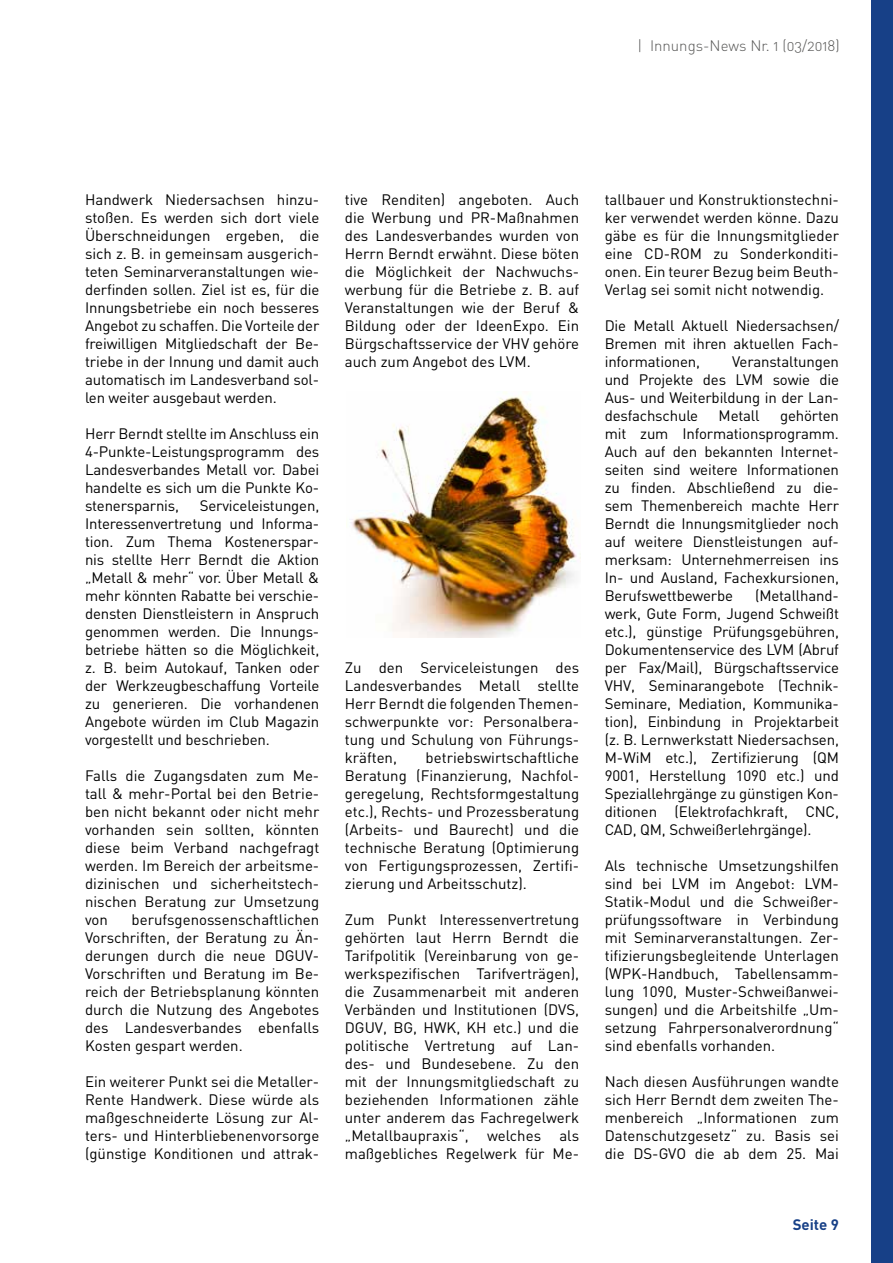
<style>
.page{position:relative;width:893px;height:1263px;background:#fff}
.page>*{position:absolute;margin:0;border:0;box-sizing:border-box;transform-origin:0 0}
.t1{font:15px/18px "DIN";color:#000;text-align:justify}
.t2{font:15px "DIN Light Alternate";color:#575756}
.t3{font:700 15px "DIN";color:#174087}
</style>
<div class="page">
<img style="left:350px;top:392px;width:231px;height:246px">
<div style="left:872px;top:0;width:21px;height:1263px;background:#174087"></div>
<p class="t2" style="left:638px;top:36px;width:204px">| Innungs-News Nr. 1 (03/2018)</p>
<p class="t1" style="left:85px;top:190px;width:236px">Handwerk Niedersachsen hinzu&shy;stoßen. Es werden sich dort viele Überschneidungen ergeben, die sich z. B. in gemeinsam ausgerich&shy;teten Seminarveranstaltungen wie&shy;derfinden sollen. Ziel ist es, für die Innungsbetriebe ein noch besseres Angebot zu schaffen. Die Vorteile der freiwilligen Mitgliedschaft der Be&shy;triebe in der Innung und damit auch automatisch im Landesverband sol&shy;len weiter ausgebaut werden.</p>
<p class="t1" style="left:85px;top:424px;width:236px">Herr Berndt stellte im Anschluss ein 4-Punkte-Leistungsprogramm des Landesverbandes Metall vor. Dabei handelte es sich um die Punkte Ko&shy;stenersparnis,</p>
<p class="t1" style="left:85px;top:496px;width:236px;text-indent:115px">Serviceleistungen, Interessenvertretung und Informa&shy;tion. Zum Thema Kostenerspar&shy;nis stellte Herr Berndt die Aktion „Metall &amp; mehr“ vor. Über Metall &amp; mehr könnten Rabatte bei verschie&shy;densten Dienstleistern in Anspruch genommen werden. Die Innungs&shy;betriebe hätten so die Möglichkeit, z. B. beim Autokauf, Tanken oder der Werkzeugbeschaffung Vorteile zu generieren. Die vorhandenen Angebote würden im Club Magazin vorgestellt und beschrieben.</p>
<p class="t1" style="left:85px;top:766px;width:236px">Falls die Zugangsdaten zum Me&shy;tall &amp; mehr-Portal bei den Betrie&shy;ben nicht bekannt oder nicht mehr vorhanden sein sollten, könnten diese beim Verband nachgefragt werden. Im Bereich der arbeitsme&shy;dizinischen und sicherheitstech&shy;nischen Beratung zur Umsetzung von</p>
<p class="t1" style="left:85px;top:910px;width:236px;text-indent:47px">berufsgenossenschaftlichen Vorschriften, der Beratung zu Än&shy;derungen durch die neue DGUV-Vorschriften und Beratung im Be&shy;reich der Betriebsplanung könnten durch die Nutzung des Angebotes des Landesverbandes ebenfalls Kosten gespart werden.</p>
<p class="t1" style="left:85px;top:1072px;width:236px">Ein weiterer Punkt sei die Metaller-Rente Handwerk. Diese würde als maßgeschneiderte Lösung zur Al&shy;ters- und Hinterbliebenenvorsorge (günstige Konditionen und attrak-</p>
<p class="t1" style="left:345px;top:190px;width:236px">tive Renditen) angeboten. Auch die Werbung und PR-Maßnahmen des Landesverbandes wurden von Herrn Berndt erwähnt. Diese böten die Möglichkeit der Nachwuchs&shy;werbung für die Betriebe z. B. auf Veranstaltungen wie der Beruf &amp; Bildung oder der IdeenExpo. Ein Bürgschaftsservice der VHV gehöre auch zum Angebot des LVM.</p>
<p class="t1" style="left:345px;top:658px;width:236px">Zu den Serviceleistungen des Landesverbandes Metall stellte Herr Berndt die folgenden Themen&shy;schwerpunkte vor: Personalbera&shy;tung und Schulung von Führungs&shy;kräften,</p>
<p class="t1" style="left:345px;top:748px;width:236px;text-indent:81px">betriebswirtschaftliche Beratung (Finanzierung, Nachfol&shy;geregelung, Rechtsformgestaltung etc.), Rechts- und Prozessberatung (Arbeits- und Baurecht) und die technische Beratung (Optimierung von Fertigungsprozessen, Zertifi&shy;zierung und Arbeitsschutz).</p>
<p class="t1" style="left:345px;top:910px;width:236px">Zum Punkt Interessenvertretung gehörten laut Herrn Berndt die Tarifpolitik (Vereinbarung von ge&shy;werkspezifischen Tarifverträgen), die Zusammenarbeit mit anderen Verbänden und Institutionen (DVS, DGUV, BG, HWK, KH etc.) und die politische Vertretung auf Lan&shy;des- und Bundesebene. Zu den mit der Innungsmitgliedschaft zu beziehenden Informationen zähle unter anderem das Fachregelwerk „Metallbaupraxis“, welches als maßgebliches Regelwerk für Me-</p>
<p class="t1" style="left:605px;top:190px;width:236px">tallbauer und Konstruktionstechni&shy;ker verwendet werden könne. Dazu gäbe es für die Innungsmitglieder eine CD-ROM zu Sonderkonditi&shy;onen. Ein teurer Bezug beim Beuth-Verlag sei somit nicht notwendig.</p>
<p class="t1" style="left:605px;top:316px;width:236px">Die Metall Aktuell Niedersachsen/ Bremen mit ihren aktuellen Fach&shy;informationen,</p>
<p class="t1" style="left:605px;top:352px;width:236px;text-indent:128px">Veranstaltungen und Projekte des LVM sowie die Aus- und Weiterbildung in der Lan&shy;desfachschule</p>
<p class="t1" style="left:605px;top:406px;width:236px;text-indent:175px">gehörten mit zum Informationsprogramm.<br>Auch auf den bekannten Internet&shy;seiten sind weitere Informationen zu finden. Abschließend zu die&shy;sem Themenbereich machte Herr Berndt die Innungsmitglieder noch auf weitere Dienstleistungen auf&shy;merksam: Unternehmerreisen ins In- und Ausland, Fachexkursionen, Berufswettbewerbe</p>
<p class="t1" style="left:719px;top:406px;width:43px">Metall</p>
<p class="t1" style="left:605px;top:586px;width:236px;text-indent:150px">(Metallhand&shy;werk, Gute Form, Jugend Schweißt etc.), günstige Prüfungsgebühren, Dokumentenservice des LVM (Abruf per Fax/Mail), Bürgschaftsservice VHV, Seminarangebote (Technik-Seminare, Mediation, Kommunika&shy;tion), Einbindung in Projektarbeit (z. B. Lernwerkstatt Niedersachsen, M-WiM etc.), Zertifizierung (QM 9001, Herstellung 1090 etc.) und Speziallehrgänge zu günstigen Kon&shy;ditionen (Elektrofachkraft, CNC, CAD, QM, Schweißerlehrgänge).</p>
<p class="t1" style="left:605px;top:856px;width:236px">Als technische Umsetzungshilfen sind bei LVM im Angebot: LVM-Statik-Modul und die Schweißer&shy;prüfungssoftware in Verbindung mit Seminarveranstaltungen. Zer&shy;tifizierungsbegleitende Unterlagen (WPK-Handbuch, Tabellensamm&shy;lung 1090, Muster-Schweißanwei&shy;sungen) und die Arbeitshilfe „Um&shy;setzung Fahrpersonalverordnung“ sind ebenfalls vorhanden.</p>
<p class="t1" style="left:605px;top:1072px;width:236px">Nach diesen Ausführungen wandte sich Herr Berndt dem zweiten The&shy;menbereich „Informationen zum Datenschutzgesetz“ zu. Basis sei die DS-GVO die ab dem 25. Mai</p>
<p class="t3" style="left:793px;top:1215px;width:48px">Seite 9</p>
</div>
